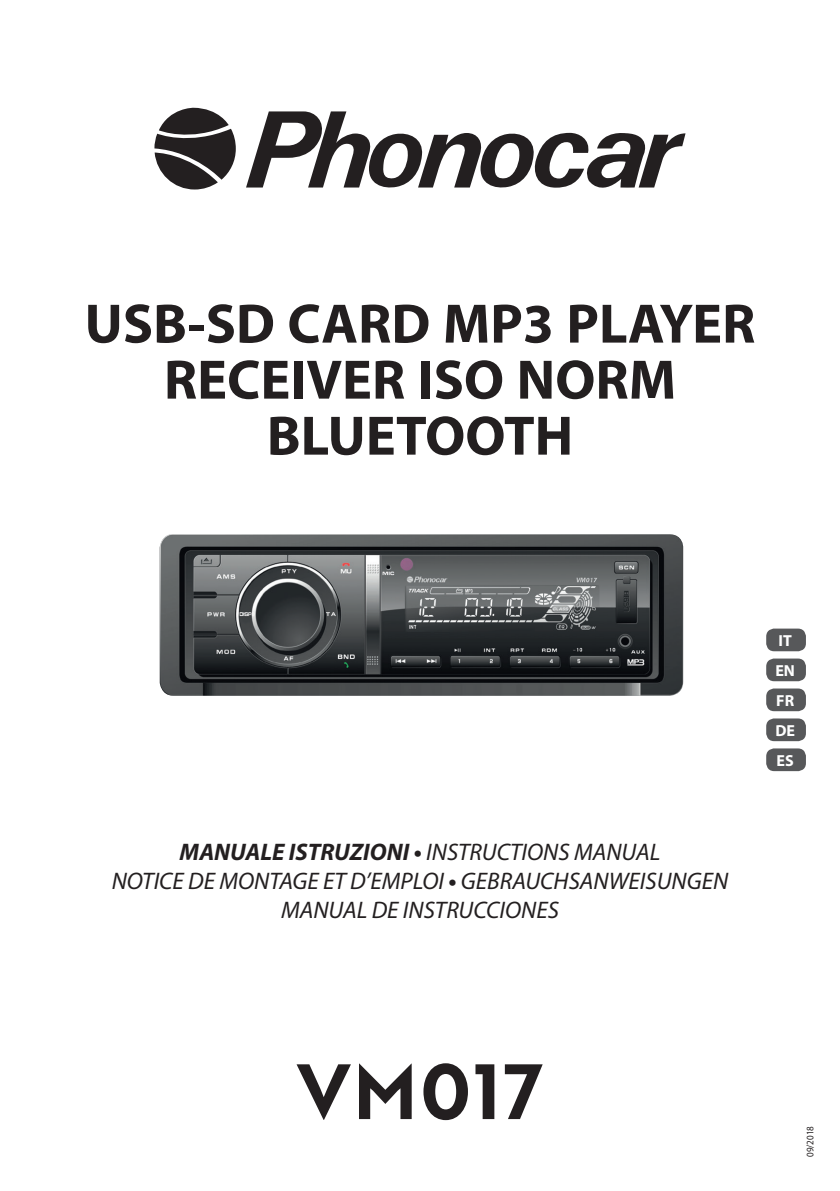
<style>
.page{position:relative;width:840px;height:1191px;background:#fff}
.page>*{position:absolute;margin:0;border:0;box-sizing:border-box;transform-origin:0 0}
.t1{font:76px "Brother 1816 Bold";letter-spacing:.04em;color:#231f20}
.t2{font:700 56px/56px "Myriad Pro";color:#231f20;text-align:center}
.t3{font:italic 24px/28.8px "Myriad Pro";color:#231f20;text-align:center}
.t4{font:700 16px/30px "Myriad Pro";color:#fff}
.t5{font:10px "Myriad Pro";color:#231f20;scale:.9 1}
.s1{font-weight:700}
</style>
<div class="page">
<img style="left:160px;top:534px;width:522px;height:162px">
<svg style="left:246px;top:111px;width:439px;height:77px"></svg>
<svg style="left:154px;top:108px;width:82px;height:81px"></svg>
<div style="left:765px;top:688px;width:40px;height:23px;background:#57585a;border-radius:8px"></div>
<div style="left:765px;top:718px;width:40px;height:23px;background:#57585a;border-radius:8px"></div>
<div style="left:765px;top:658px;width:40px;height:23px;background:#57585a;border-radius:8px"></div>
<div style="left:765px;top:628px;width:40px;height:23px;background:#57585a;border-radius:8px"></div>
<div style="left:765px;top:748px;width:40px;height:23px;background:#57585a;border-radius:8px"></div>
<h2 class="t2" style="left:84px;top:294px;width:672px">USB-SD CARD MP3 PLAYER<br>RECEIVER ISO NORM<br>BLUETOOTH</h2>
<p class="t3" style="left:112px;top:837px;width:617px"><span class="s1">MANUALE ISTRUZIONI •</span> INSTRUCTIONS MANUAL<br>NOTICE DE MONTAGE ET D’EMPLOI <span class="s1">•</span> GEBRAUCHSANWEISUNGEN<br>MANUAL DE INSTRUCCIONES</p>
<p class="t4" style="left:778px;top:625px;width:15px">IT</p>
<p class="t4" style="left:775px;top:655px;width:21px">EN</p>
<p class="t4" style="left:775px;top:685px;width:21px">FR<br>DE</p>
<p class="t4" style="left:776px;top:745px;width:19px">ES</p>
<h1 class="t1" style="left:297px;top:1034px;width:246px">VM017</h1>
<p class="t5" style="left:803px;top:1157px;width:36px;rotate:-90deg">09/2018</p>
</div>
